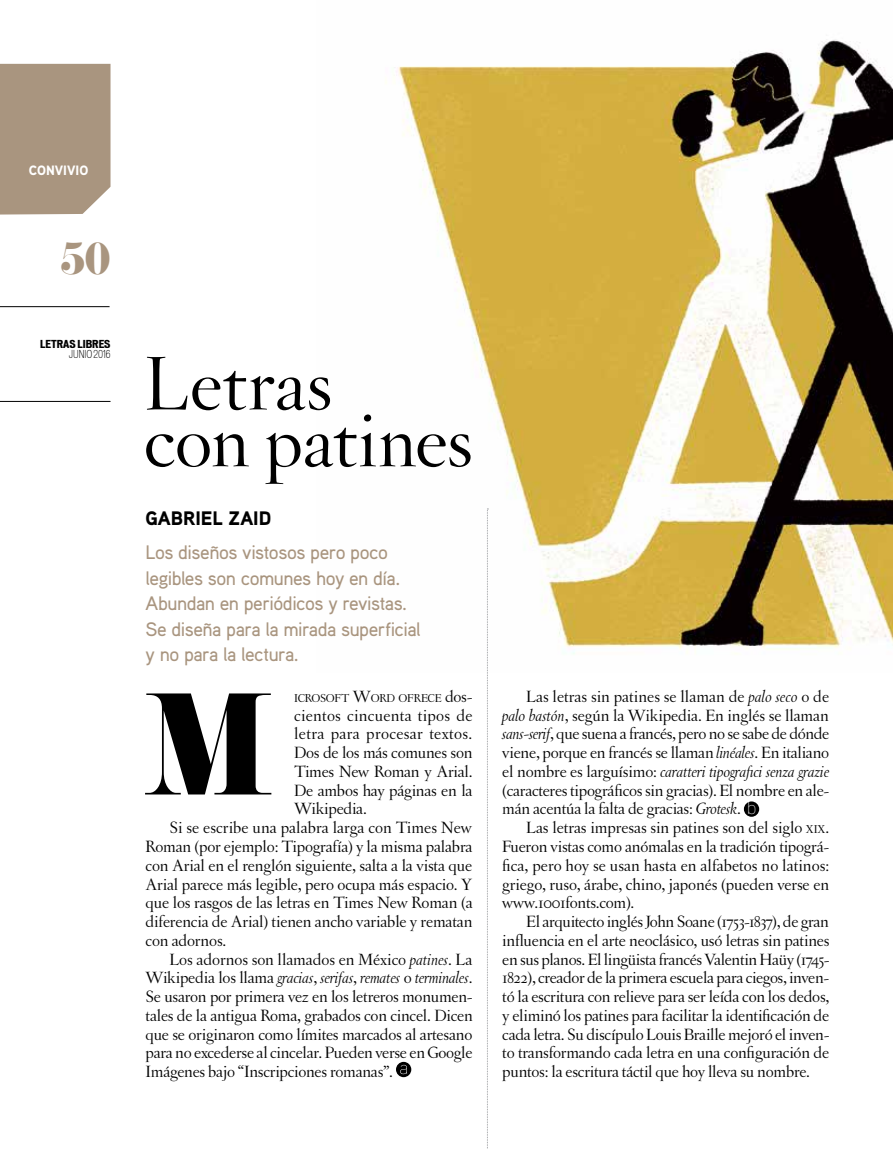
<style>
.page{position:relative;width:893px;height:1149px;background:#fff}
.page>*{position:absolute;margin:0;border:0;box-sizing:border-box;transform-origin:0 0}
.t1{font:126.15px "Eloquent JF";color:#000}
.t2{font:300 73.95px/56.7px "Hoefler Titling";letter-spacing:-.005em;color:#000}
.t3{font:39px "Eloquent JF";color:#a9957f}
.t4{font:500 19.5px/25.5px "Aaux Pro";letter-spacing:-.025em;color:#a9957f}
.t5{font:900 19.5px "Aaux Pro";color:#000}
.t6{font:17.25px/18.8px "Letras Oldstyle";letter-spacing:-.015em;color:#000;text-align:justify}
.t7{font:italic 17.25px "Letras Oldstyle";letter-spacing:-.015em;color:#000}
.t8{font:17.25px "Letras Oldstyle";letter-spacing:.02em;color:#000}
.t9{font:17.25px "Letras Oldstyle";letter-spacing:.015em;color:#000}
.t10{font:900 13.5px "Aaux Pro";color:#fff}
.t11{font:12.15px "Letras Oldstyle";letter-spacing:-.025em;color:#000}
.t12{font:700 expanded 10.5px "Vonnes";color:#000}
.t13{font:300 condensed 10.5px "Vonnes";color:#000}
.s1{font-size:17.25px}
.s2{font-style:italic}
.s3{font-style:normal}
.s4{font-family:"Aaux Pro";font-weight:100;font-size:18.75px;color:#fff}
.s5{font-size:12.15px}
.s6{font-style:inherit}
</style>
<div class="page">
<img style="left:385px;top:39px;width:508px;height:615px">
<hr style="left:0;top:401px;width:111px;height:1px;background:#000">
<hr style="left:0;top:306px;width:110px;height:1px;background:#000">
<div style="left:0;top:64px;width:111px;height:150px;background:#a9957f"></div>
<svg style="left:487px;top:508px;width:1px;height:641px"></svg>
<svg style="left:396px;top:1061px;width:15px;height:15px"></svg>
<svg style="left:400px;top:1064px;width:7px;height:9px"></svg>
<div style="left:744px;top:801px;width:15px;height:15px;background:#000;border-radius:50%"></div>
<p class="t10" style="left:29px;top:161px;width:61px">CONVIVIO</p>
<h3 class="t3" style="left:60px;top:232px;width:52px">50</h3>
<p class="t12" style="left:40px;top:337px;width:72px">LETRAS LIBRES</p>
<p class="t13" style="left:69px;top:348px;width:43px">JUNIO 2016</p>
<h2 class="t2" style="left:144px;top:350px;width:330px">Letras<br>con patines</h2>
<p class="t5" style="left:146px;top:505px;width:127px">GABRIEL ZAID</p>
<p class="t4" style="left:146px;top:538px;width:276px">Los diseños vistosos pero poco legibles son comunes hoy en día.<br>Abundan en periódicos y revistas.<br>Se diseña para la mirada superficial y no para la lectura.</p>
<p class="t11" style="left:294px;top:691px;width:180px">ICROSOFT <span class="s1">W</span>ORD OFRECE <span class="s1">dos-</span></p>
<p class="t9" style="left:294px;top:705px;width:180px">cientos cincuenta tipos de</p>
<p class="t8" style="left:294px;top:723px;width:180px">letra para procesar textos.</p>
<p class="t6" style="left:294px;top:743px;width:180px">Dos de los más comunes son</p>
<p class="t6" style="left:294px;top:761px;width:180px">Times New Roman y Arial.</p>
<p class="t6" style="left:294px;top:780px;width:180px">De ambos hay páginas en la</p>
<p class="t6" style="left:294px;top:799px;width:74px">Wikipedia.</p>
<p class="t6" style="left:170px;top:818px;width:304px">Si se escribe una palabra larga con Times New</p>
<p class="t6" style="left:146px;top:836px;width:328px">Roman (por ejemplo: Tipografía) y la misma palabra</p>
<p class="t6" style="left:146px;top:855px;width:328px">con Arial en el renglón siguiente, salta a la vista que</p>
<p class="t6" style="left:146px;top:874px;width:328px">Arial parece más legible, pero ocupa más espacio. Y</p>
<p class="t6" style="left:146px;top:893px;width:329px">que los rasgos de las letras en Times New Roman (a</p>
<p class="t6" style="left:146px;top:911px;width:328px">diferencia de Arial) tienen ancho variable y rematan</p>
<p class="t6" style="left:146px;top:930px;width:82px">con adornos.</p>
<p class="t6" style="left:170px;top:949px;width:304px">Los adornos son llamados en México <span class="s2">patines</span>. La</p>
<p class="t7" style="left:146px;top:968px;width:328px"><span class="s3">Wikipedia los llama</span> gracias<span class="s3">,</span> serifas<span class="s3">,</span> remates <span class="s3">o</span> terminales<span class="s3">.</span></p>
<p class="t6" style="left:146px;top:986px;width:329px">Se usaron por primera vez en los letreros monumen-</p>
<p class="t6" style="left:146px;top:1005px;width:329px">tales de la antigua Roma, grabados con cincel. Dicen</p>
<p class="t6" style="left:146px;top:1024px;width:328px">que se originaron como límites marcados al artesano</p>
<p class="t6" style="left:146px;top:1043px;width:328px">para no excederse al cincelar. Pueden verse en Google</p>
<p class="t6" style="left:146px;top:1061px;width:249px">Imágenes bajo “Inscripciones romanas”.</p>
<h1 class="t1" style="left:146px;top:661px;width:129px">M</h1>
<p class="t6" style="left:502px;top:686px;width:329px;text-indent:24px">Las letras sin patines se llaman de <span class="s2">palo seco</span> o de <span class="s2">palo bastón</span>, según la Wikipedia. En inglés se llaman <span class="s2">sans-serif</span>, que suena a francés, pero no se sabe de dónde viene, porque en francés se llaman <span class="s2">linéales</span>. En italiano el nombre es larguísimo: <span class="s2">caratteri tipografici senza grazie </span>(caracteres tipográficos sin gracias). El nombre en ale&shy;mán acentúa la falta de gracias: <span class="s2">Grotesk</span>. <span class="s4">b</span></p>
<p class="t6" style="left:502px;top:818px;width:329px;text-indent:24px">Las letras impresas sin patines son del siglo <span class="s5">XIX</span><span class="s6">.<br></span>Fueron vistas como anómalas en la tradición tipográ&shy;fica, pero hoy se usan hasta en alfabetos no latinos: griego, ruso, árabe, chino, japonés (pueden verse en www.1001fonts.com).</p>
<p class="t6" style="left:502px;top:911px;width:329px;text-indent:24px">El arquitecto inglés John Soane (1753-1837), de gran influencia en el arte neoclásico, usó letras sin patines en sus planos. El lingüista francés Valentin Haüy (1745- 1822), creador de la primera escuela para ciegos, inven&shy;tó la escritura con relieve para ser leída con los dedos, y eliminó los patines para facilitar la identificación de cada letra. Su discípulo Louis Braille mejoró el inven&shy;to transformando cada letra en una configuración de puntos: la escritura táctil que hoy lleva su nombre.</p>
</div>
